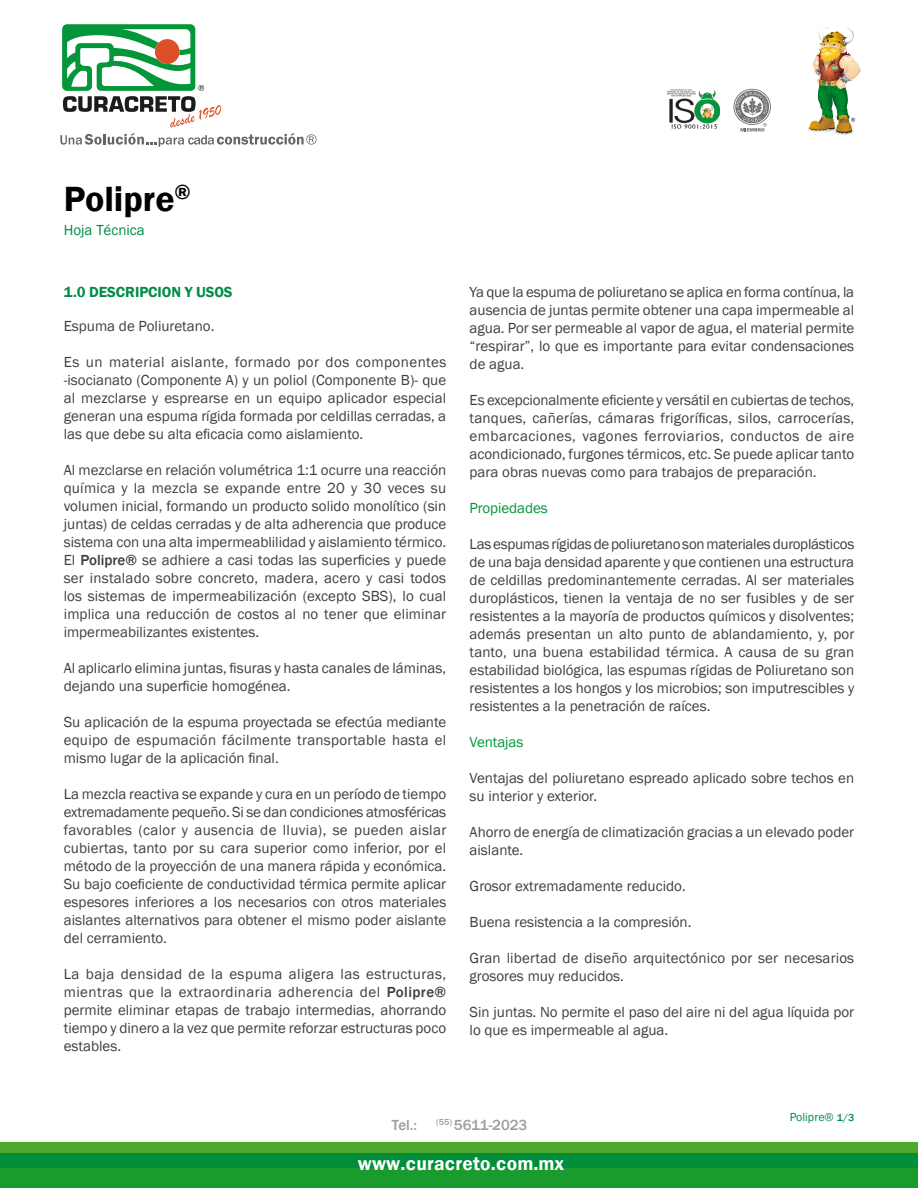
<style>
.page{position:relative;width:918px;height:1188px;background:#fff}
.page>*{position:absolute;margin:0;border:0;box-sizing:border-box;transform-origin:0 0}
.t1{font:600 36px "Franklin Gothic";color:#000}
.t2{font:600 19.5px "Franklin Gothic";letter-spacing:.01em;color:#fff}
.t3{font:15px/18px "Franklin Gothic";color:#3e3d40;text-align:justify}
.t4{font:600 15px "Franklin Gothic";letter-spacing:-.005em;color:#008c47}
.t5{font:15px "Franklin Gothic";letter-spacing:-.005em;color:#00953a}
.t6{font:500 15px "Franklin Gothic";color:#9c9e9f}
.t7{font:15px "Franklin Gothic";color:#008c47}
.t8{font:12px "Franklin Gothic";color:#008c47}
.s1{font-weight:500}
.s2{font-weight:500;font-size:10.5px}
</style>
<div class="page">
<img style="left:843px;top:133px;width:10px;height:2px">
<img style="left:808px;top:128px;width:35px;height:7px">
<div style="left:0;top:1168px;width:918px;height:20px;background:#1a9b2e"></div>
<div style="left:0;top:1153px;width:918px;height:15px;background:#008e3b"></div>
<div style="left:0;top:1143px;width:918px;height:10px;background:#4ea829"></div>
<svg style="left:60px;top:24px;width:257px;height:123px"></svg>
<img style="left:809px;top:27px;width:52px;height:106px">
<img style="left:666px;top:89px;width:54px;height:40px">
<svg style="left:733px;top:89px;width:38px;height:43px"></svg>
<h1 class="t1" style="left:64px;top:177px;width:129px">Polipre<sup>®</sup></h1>
<p class="t7" style="left:64px;top:221px;width:83px">Hoja Técnica</p>
<p class="t4" style="left:64px;top:282px;width:170px">1.0 DESCRIPCION Y USOS</p>
<p class="t3" style="left:64px;top:317px;width:152px">Espuma de Poliuretano.</p>
<p class="t3" style="left:64px;top:353px;width:384px">Es un material aislante, formado por dos componentes -isocianato (Componente A) y un poliol (Componente B)- que al mezclarse y esprearse en un equipo aplicador especial generan una espuma rígida formada por celdillas cerradas, a las que debe su alta eficacia como aislamiento.</p>
<p class="t3" style="left:64px;top:461px;width:384px">Al mezclarse en relación volumétrica 1:1 ocurre una reacción química y la mezcla se expande entre 20 y 30 veces su volumen inicial, formando un producto solido monolítico (sin juntas) de celdas cerradas y de alta adherencia que produce sistema con una alta impermeablilidad y aislamiento térmico.<br>El <span class="s1">Polipre®</span> se adhiere a casi todas las superficies y puede ser instalado sobre concreto, madera, acero y casi todos los sistemas de impermeabilización (excepto SBS), lo cual implica una reducción de costos al no tener que eliminar impermeabilizantes existentes.</p>
<p class="t3" style="left:64px;top:659px;width:384px">Al aplicarlo elimina juntas, fisuras y hasta canales de láminas, dejando una superficie homogénea.</p>
<p class="t3" style="left:64px;top:713px;width:384px">Su aplicación de la espuma proyectada se efectúa mediante equipo de espumación fácilmente transportable hasta el mismo lugar de la aplicación final.</p>
<p class="t3" style="left:64px;top:785px;width:384px">La mezcla reactiva se expande y cura en un período de tiempo extremadamente pequeño. Si se dan condiciones atmosféricas favorables (calor y ausencia de lluvia), se pueden aislar cubiertas, tanto por su cara superior como inferior, por el método de la proyección de una manera rápida y económica.<br>Su bajo coeficiente de conductividad térmica permite aplicar espesores inferiores a los necesarios con otros materiales aislantes alternativos para obtener el mismo poder aislante del cerramiento.</p>
<p class="t3" style="left:64px;top:965px;width:384px">La baja densidad de la espuma aligera las estructuras, mientras que la extraordinaria adherencia del <span class="s1">Polipre® </span>permite eliminar etapas de trabajo intermedias, ahorrando tiempo y dinero a la vez que permite reforzar estructuras poco estables.</p>
<p class="t3" style="left:470px;top:283px;width:386px">Ya que la espuma de poliuretano se aplica en forma contínua, la ausencia de juntas permite obtener una capa impermeable al agua. Por ser permeable al vapor de agua, el material permite “respirar”, lo que es importante para evitar condensaciones de agua.</p>
<p class="t3" style="left:470px;top:391px;width:386px">Es excepcionalmente eficiente y versátil en cubiertas de techos, tanques, cañerías, cámaras frigoríficas, silos, carrocerías, embarcaciones, vagones ferroviarios, conductos de aire acondicionado, furgones térmicos, etc. Se puede aplicar tanto para obras nuevas como para trabajos de preparación.</p>
<p class="t5" style="left:470px;top:499px;width:80px">Propiedades</p>
<p class="t3" style="left:470px;top:535px;width:386px">Las espumas rígidas de poliuretano son materiales duroplásticos de una baja densidad aparente y que contienen una estructura de celdillas predominantemente cerradas. Al ser materiales duroplásticos, tienen la ventaja de no ser fusibles y de ser resistentes a la mayoría de productos químicos y disolventes; además presentan un alto punto de ablandamiento, y, por tanto, una buena estabilidad térmica. A causa de su gran estabilidad biológica, las espumas rígidas de Poliuretano son resistentes a los hongos y los microbios; son imputrescibles y resistentes a la penetración de raíces.</p>
<p class="t5" style="left:470px;top:733px;width:55px">Ventajas</p>
<p class="t3" style="left:470px;top:769px;width:386px">Ventajas del poliuretano espreado aplicado sobre techos en su interior y exterior.</p>
<p class="t3" style="left:470px;top:823px;width:386px">Ahorro de energía de climatización gracias a un elevado poder aislante.</p>
<p class="t3" style="left:470px;top:877px;width:218px">Grosor extremadamente reducido.</p>
<p class="t3" style="left:470px;top:913px;width:223px">Buena resistencia a la compresión.</p>
<p class="t3" style="left:470px;top:949px;width:386px">Gran libertad de diseño arquitectónico por ser necesarios grosores muy reducidos.</p>
<p class="t3" style="left:470px;top:1003px;width:386px">Sin juntas. No permite el paso del aire ni del agua líquida por lo que es impermeable al agua.</p>
<p class="t6" style="left:392px;top:1115px;width:27px">Tel.:</p>
<p class="t6" style="left:436px;top:1115px;width:93px"><sup>(55)</sup> 5611-2023</p>
<h2 class="t2" style="left:358px;top:1152px;width:208px">www.curacreto.com.mx</h2>
<p class="t8" style="left:790px;top:1110px;width:66px">Polipre® <span class="s2">1/3</span></p>
</div>
